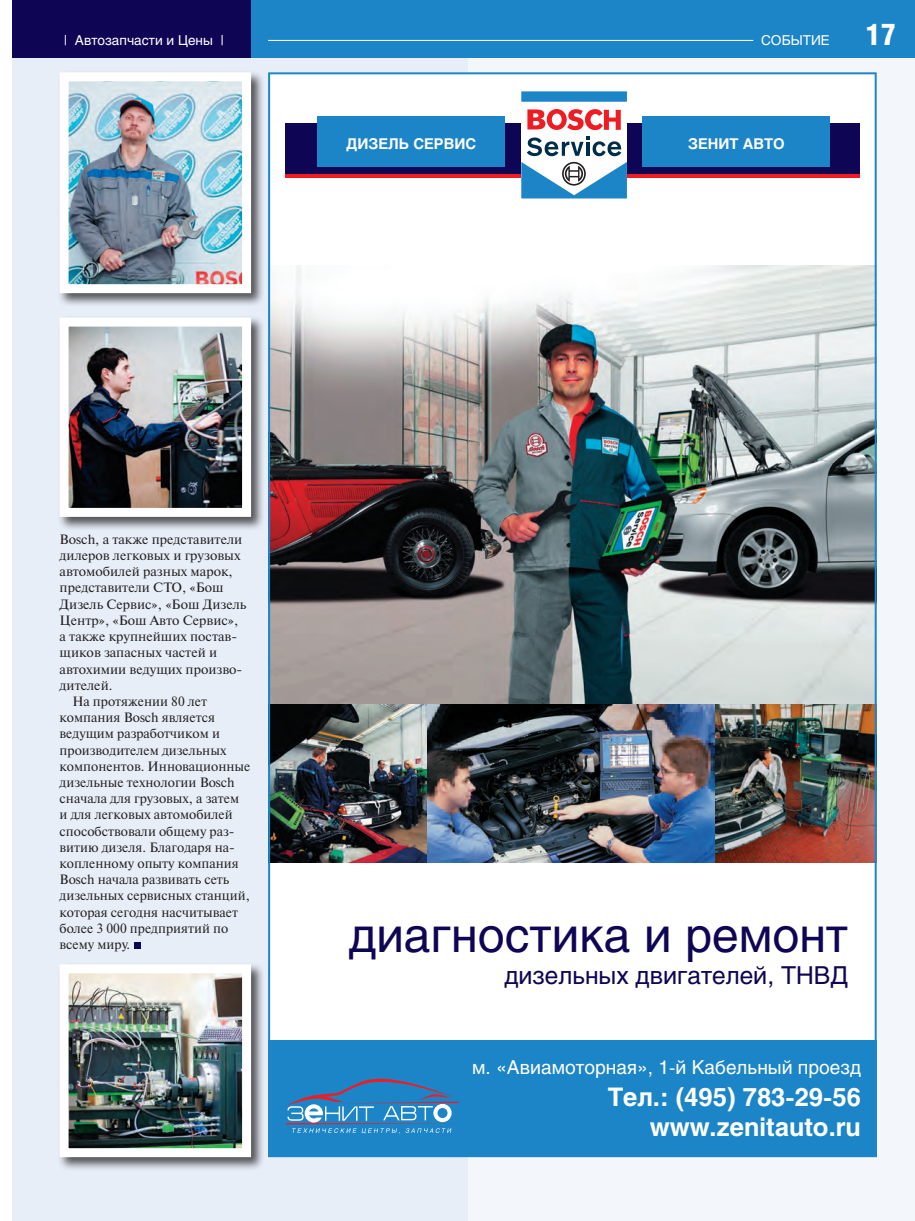
<style>
.page{position:relative;width:915px;height:1221px;background:#fff}
.page>*{position:absolute;margin:0;border:0;box-sizing:border-box;transform-origin:0 0}
.t1{font:48px "Helios";color:#0f0555}
.t2{font:900 30px "Helios Cond";color:#fff}
.t3{font:700 25.35px/30.5px "Helios";color:#fff;text-align:right}
.t4{font:24.45px "Helios";color:#0f0555}
.t5{font:19.05px "Helios";color:#fff}
.t6{font:700 14.7px "Helios";color:#fff}
.t7{font:13.5px/16.2px "Newton C";color:#231f20}
.t8{font:13.5px "Helios";color:#fff}
</style>
<div class="page">
<div style="left:468px;top:0;width:446px;height:1220px;background:#f3f6fb"></div>
<div style="left:13px;top:0;width:455px;height:1220px;background:#e7eef8"></div>
<div style="left:13px;top:0;width:901px;height:57px;background:#1b85c7"></div>
<div style="left:13px;top:0;width:238px;height:57px;background:#0f0555"></div>
<hr style="left:268px;top:40px;width:485px;height:1px;background:#fff">
<img style="left:268px;top:72px;width:608px;height:1085px">
<div style="left:57px;top:962px;width:208px;height:209px;background:#231f20;opacity:.75"></div>
<img style="left:57px;top:962px;width:198px;height:199px">
<div style="left:57px;top:70px;width:208px;height:237px;background:#231f20;opacity:.75"></div>
<img style="left:57px;top:70px;width:198px;height:228px">
<div style="left:57px;top:315px;width:208px;height:216px;background:#231f20;opacity:.75"></div>
<img style="left:57px;top:315px;width:198px;height:206px">
<div style="left:134px;top:942px;width:7px;height:7px;background:#0f0555"></div>
<p class="t8" style="left:64px;top:32px;width:161px">| Автозапчасти и Цены |</p>
<p class="t8" style="left:760px;top:32px;width:70px">СОБЫТИЕ</p>
<p class="t2" style="left:865px;top:17px;width:32px">17</p>
<p class="t6" style="left:346px;top:135px;width:131px">ДИЗЕЛЬ СЕРВИС</p>
<p class="t6" style="left:687px;top:135px;width:98px">ЗЕНИТ АВТО</p>
<p class="t7" style="left:60px;top:531px;width:188px">Bosch, а также представители дилеров легковых и грузовых автомобилей разных марок, представители СТО, «Бош<br>Дизель Сервис», «Бош Дизель<br>Центр», «Бош Авто Cервис», а также крупнейших постав&shy;щиков запасных частей и автохимии ведущих произво&shy;дителей.</p>
<p class="t7" style="left:60px;top:693px;width:192px;text-indent:13px">На протяжении 80 лет компания Bosch является ведущим разработчиком и производителем дизельных компонентов. Инновационные дизельные технологии Bosch сначала для грузовых, а затем<br>и для легковых автомобилей способствовали общему раз&shy;витию дизеля. Благодаря на&shy;копленному опыту компания<br>Bosch начала развивать сеть дизельных сервисных станций, которая сегодня насчитывает более 3 000 предприятий по всему миру.</p>
<p class="t1" style="left:349px;top:906px;width:500px">диагностика и ремонт</p>
<p class="t4" style="left:504px;top:960px;width:345px">дизельных двигателей, ТНВД</p>
<p class="t5" style="left:472px;top:1055px;width:390px">м. «Авиамоторная», 1-й Кабельный проезд</p>
<p class="t3" style="left:607px;top:1081px;width:254px">Тел.: (495) 783-29-56 www.zenitauto.ru</p>
</div>
